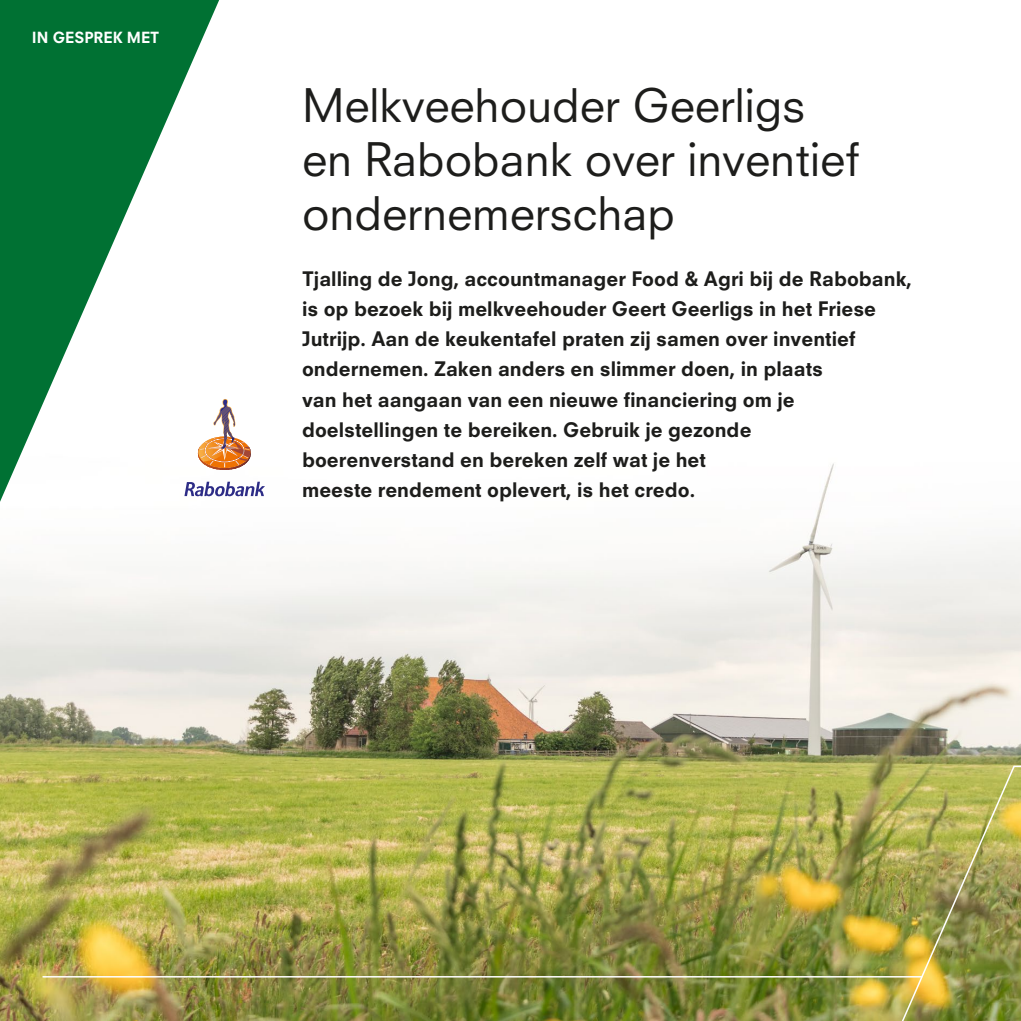
<style>
.page{position:relative;width:1021px;height:1021px;background:#fff}
.page>*{position:absolute;margin:0;border:0;box-sizing:border-box;transform-origin:0 0}
.t1{font:45px/54px "Neuzeit SLT Std";color:#1d1d1b}
.t2{font:800 19.5px/30px "Neuzeit SLT Std";color:#1d1d1b}
.t3{font:800 15px "Neuzeit SLT Std";color:#fff}
</style>
<div class="page">
<img style="left:0;top:463px;width:1020px;height:557px">
<svg style="left:0;top:0;width:219px;height:502px;fill:#007133"></svg>
<hr style="left:43px;top:976px;width:879px;height:1px;background:#fff">
<svg style="left:184px;top:481px;width:81px;height:15px"></svg>
<hr style="left:250px;top:444px;width:2px;height:26px;background:#6f2e2b">
<svg style="left:197px;top:399px;width:54px;height:71px"></svg>
<img style="left:867px;top:764px;width:153px;height:256px">
<p class="t3" style="left:32px;top:28px;width:129px">IN GESPREK MET</p>
<h1 class="t1" style="left:302px;top:78px;width:559px">Melkveehouder Geerligs en Rabobank over inventief ondernemerschap</h1>
<p class="t2" style="left:302px;top:264px;width:611px">Tjalling de Jong, accountmanager Food &amp; Agri bij de Rabobank, is op bezoek bij melkveehouder Geert Geerligs in het Friese Jutrijp. Aan de keukentafel praten zij samen over inventief ondernemen. Zaken anders en slimmer doen, in plaats<br>van het aangaan van een nieuwe financiering om je doelstellingen te bereiken. Gebruik je gezonde<br>boerenverstand en bereken zelf wat je het<br>meeste rendement oplevert, is het credo.</p>
</div>
